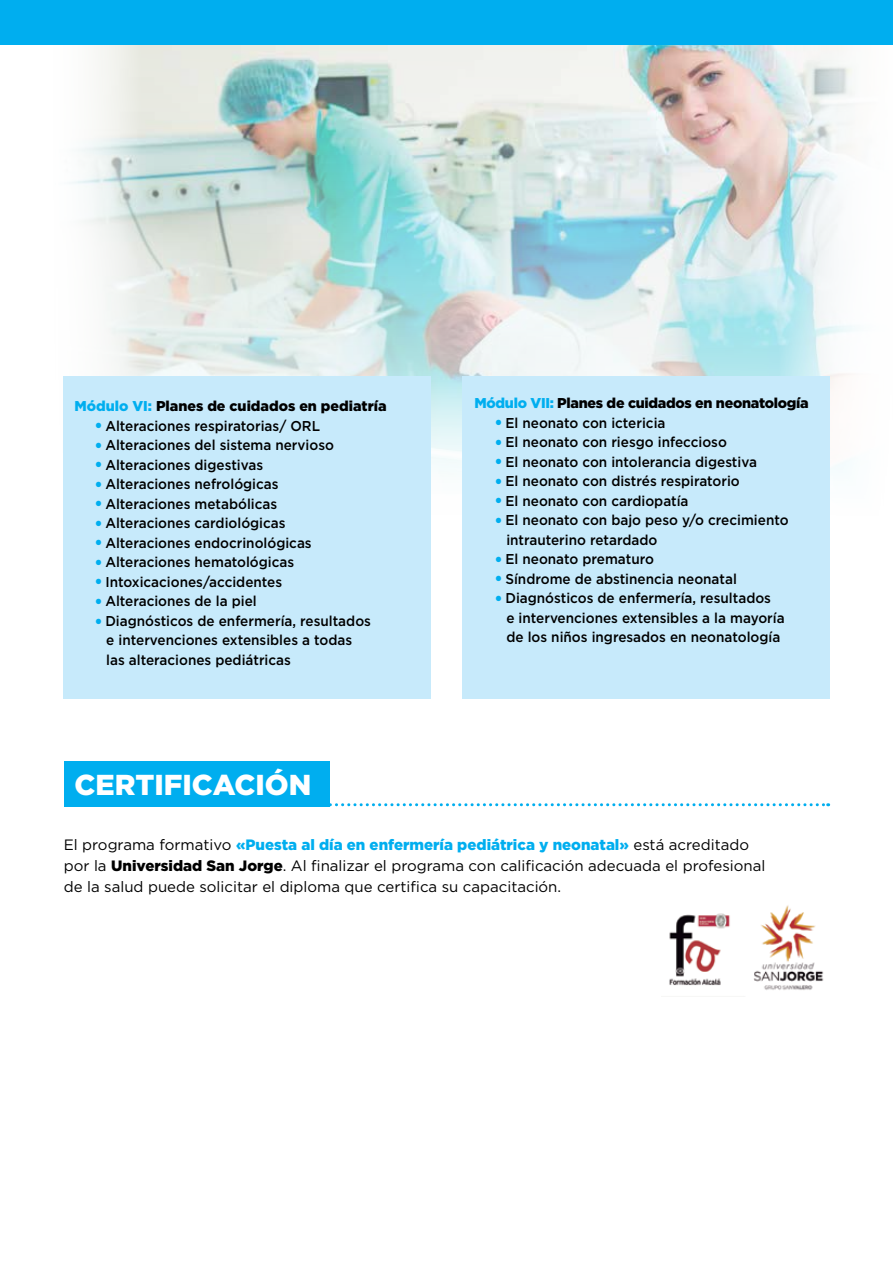
<style>
.page{position:relative;width:893px;height:1263px;background:#fff}
.page>*{position:absolute;margin:0;border:0;box-sizing:border-box;transform-origin:0 0}
.t1{font:900 28.8px "Gotham";color:#fff}
.t2{font:15px/21px "Gotham";color:#000}
.t3{font:500 14.25px/19.5px "Gotham";color:#000;scale:.95 1}
.t4{font:900 14.25px "Gotham";letter-spacing:-.02em;color:#000}
.t5{font:900 14.25px "Gotham";color:#000}
.s1{color:#00aeef}
.s2{font-weight:900;color:#00aeef}
.s3{font-weight:900}
</style>
<div class="page">
<img style="left:43px;top:44px;width:850px;height:523px">
<div style="left:462px;top:376px;width:367px;height:323px;background:#c7eafb"></div>
<div style="left:0;top:0;width:893px;height:44px;background:#00aeef"></div>
<div style="left:64px;top:376px;width:367px;height:323px;background:#c7eafb"></div>
<svg style="left:330px;top:803px;width:499px;height:3px"></svg>
<div style="left:64px;top:761px;width:266px;height:45px;background:#00aeef"></div>
<img style="left:669px;top:905px;width:155px;height:85px">
<p class="t5" style="left:74px;top:396px;width:314px"><span class="s1">Módulo VI:</span> Planes de cuidados en pediatría</p>
<p class="t3" style="left:96px;top:416px;width:238px"><sup>●</sup> Alteraciones respiratorias/ ORL</p>
<p class="t3" style="left:96px;top:435px;width:252px"><sup>●</sup> Alteraciones del sistema nervioso</p>
<p class="t3" style="left:96px;top:455px;width:178px"><sup>●</sup> Alteraciones digestivas</p>
<p class="t3" style="left:96px;top:474px;width:194px"><sup>●</sup> Alteraciones nefrológicas</p>
<p class="t3" style="left:96px;top:494px;width:193px"><sup>●</sup> Alteraciones metabólicas</p>
<p class="t3" style="left:96px;top:513px;width:201px"><sup>●</sup> Alteraciones cardiológicas</p>
<p class="t3" style="left:96px;top:533px;width:229px"><sup>●</sup> Alteraciones endocrinológicas</p>
<p class="t3" style="left:96px;top:552px;width:211px"><sup>●</sup> Alteraciones hematológicas</p>
<p class="t3" style="left:96px;top:572px;width:198px"><sup>●</sup> Intoxicaciones/accidentes</p>
<p class="t3" style="left:96px;top:591px;width:171px"><sup>●</sup> Alteraciones de la piel</p>
<p class="t3" style="left:106px;top:611px;width:280px;text-indent:-11px"><sup>●</sup> Diagnósticos de enfermería, resultados e intervenciones extensibles a todas las alteraciones pediátricas</p>
<h1 class="t1" style="left:74px;top:765px;width:238px">CERTIFICACIÓN</h1>
<p class="t4" style="left:474px;top:393px;width:336px"><span class="s1">Módulo VII:</span> Planes de cuidados en neonatología</p>
<p class="t3" style="left:496px;top:413px;width:180px"><sup>●</sup> El neonato con ictericia</p>
<p class="t3" style="left:496px;top:432px;width:245px"><sup>●</sup> El neonato con riesgo infeccioso</p>
<p class="t3" style="left:496px;top:452px;width:277px"><sup>●</sup> El neonato con intolerancia digestiva</p>
<p class="t3" style="left:496px;top:471px;width:258px"><sup>●</sup> El neonato con distrés respiratorio</p>
<p class="t3" style="left:496px;top:491px;width:204px"><sup>●</sup> El neonato con cardiopatía</p>
<p class="t3" style="left:506px;top:510px;width:299px;text-indent:-11px"><sup>●</sup> El neonato con bajo peso y/o crecimiento intrauterino retardado</p>
<p class="t3" style="left:496px;top:549px;width:168px"><sup>●</sup> El neonato prematuro</p>
<p class="t3" style="left:496px;top:569px;width:255px"><sup>●</sup> Síndrome de abstinencia neonatal</p>
<p class="t3" style="left:506px;top:588px;width:294px;text-indent:-11px"><sup>●</sup> Diagnósticos de enfermería, resultados<br>e intervenciones extensibles a la mayoría de los niños ingresados en neonatología</p>
<p class="t2" style="left:64px;top:834px;width:703px">El programa formativo <span class="s2">«Puesta al día en enfermería pediátrica y neonatal»</span> está acreditado por la <span class="s3">Universidad San Jorge</span>. Al finalizar el programa con calificación adecuada el profesional de la salud puede solicitar el diploma que certifica su capacitación.</p>
</div>
